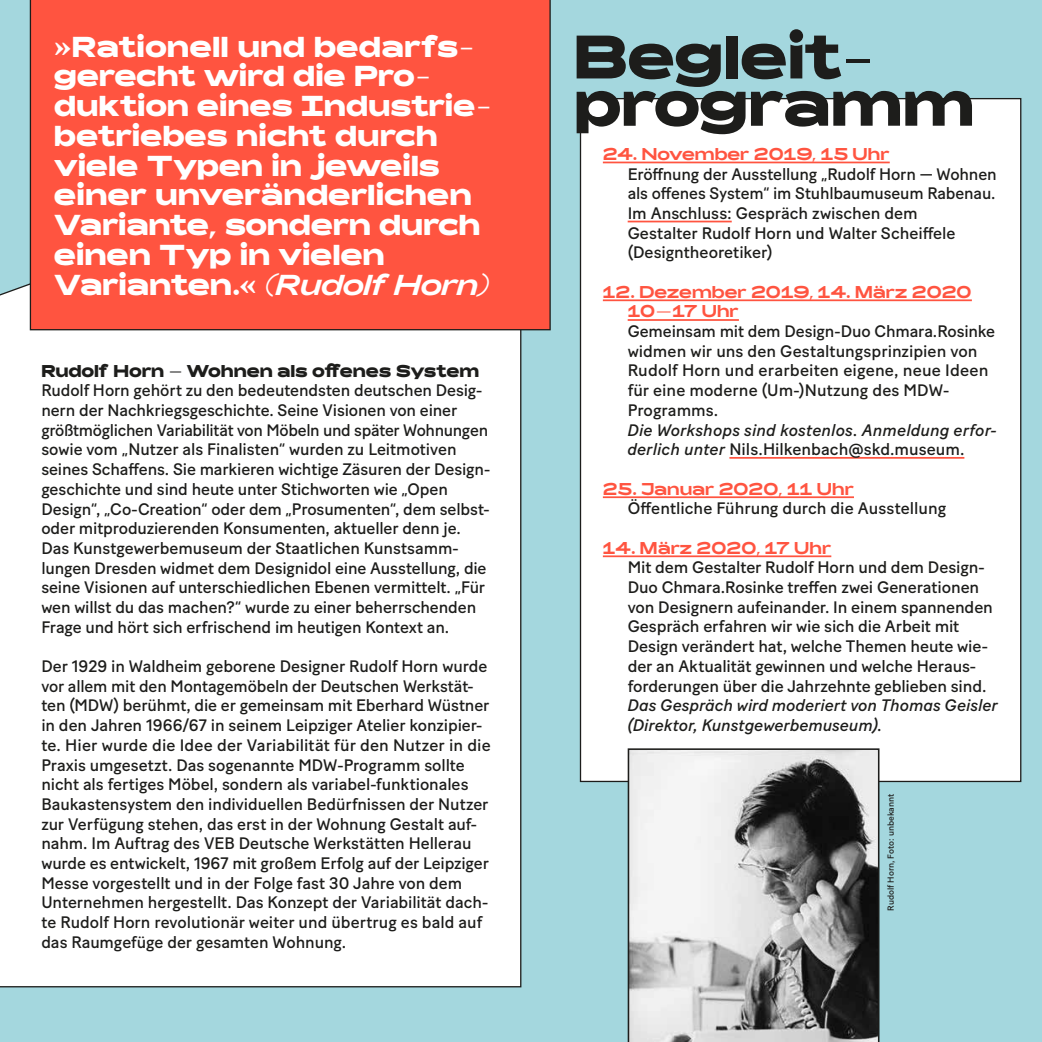
<style>
.page{position:relative;width:1042px;height:1042px;background:#a4d7de}
.page>*{position:absolute;margin:0;border:0;box-sizing:border-box;transform-origin:0 0}
.t1{font:700 59.5px/47.2px "Rois";letter-spacing:-.02em;color:#1d1d1b}
.t2{font:700 28px/29.8px "Rois";letter-spacing:-.02em;color:#fff}
.t3{font:16.62px/19.6px "Baton Turbo";letter-spacing:-.005em;color:#1d1d1b}
.t4{font:italic 16.62px/19.6px "Baton Turbo";letter-spacing:-.005em;color:#1d1d1b}
.t5{font:500 16.62px/19.6px "Rois";letter-spacing:-.01em;color:#ff5440}
.t6{font:700 16.62px "Rois";letter-spacing:-.02em;color:#1d1d1b}
.t7{font:8.75px "Baton Turbo";color:#1d1d1b}
.s1{font-weight:500;font-style:italic}
.s2{font-style:normal}
</style>
<div class="page">
<div style="left:580px;top:99px;width:441px;height:682px;background:#fff"></div>
<div style="left:0;top:105px;width:522px;height:883px;background:#fff"></div>
<div style="left:30px;top:0;width:521px;height:330px;background:#ff5440"></div>
<svg style="left:628px;top:748px;width:251px;height:294px"></svg>
<hr style="left:603px;top:162px;width:287px;height:1px;background:#ff5440">
<hr style="left:628px;top:221px;width:104px;height:1px;background:#ff5440">
<hr style="left:603px;top:299px;width:369px;height:2px;background:#ff5440">
<hr style="left:628px;top:319px;width:111px;height:2px;background:#ff5440">
<hr style="left:729px;top:457px;width:235px;height:2px;background:#ff5440">
<hr style="left:603px;top:496px;width:251px;height:2px;background:#ff5440">
<hr style="left:603px;top:555px;width:228px;height:2px;background:#ff5440">
<h2 class="t2" style="left:54px;top:32px;width:437px">»Rationell und bedarfs&shy;gerecht wird die Pro&shy;duktion eines Industrie&shy;betriebes nicht durch viele Typen in jeweils einer unveränderlichen<br>Variante, sondern durch einen Typ in vielen<br>Varianten.« <span class="s1">(Rudolf Horn)</span></h2>
<p class="t6" style="left:41px;top:361px;width:439px">Rudolf Horn – Wohnen als offenes System</p>
<p class="t3" style="left:41px;top:379px;width:450px">Rudolf Horn gehört zu den bedeutendsten deutschen Desig&shy;nern der Nachkriegsgeschichte. Seine Visionen von einer größtmöglichen Variabilität von Möbeln und später Wohnungen sowie vom „Nutzer als Finalisten“ wurden zu Leitmotiven seines Schaffens. Sie markieren wichtige Zäsuren der Design&shy;geschichte und sind heute unter Stichworten wie „Open Design“, „Co-Creation“ oder dem „Prosumenten“, dem selbst&shy;oder mitproduzierenden Konsumenten, aktueller denn je.<br>Das Kunstgewerbemuseum der Staatlichen Kunstsamm&shy;lungen Dresden widmet dem Designidol eine Ausstellung, die seine Visionen auf unterschiedlichen Ebenen vermittelt. „Für wen willst du das machen?“ wurde zu einer beherrschenden Frage und hört sich erfrischend im heutigen Kontext an.</p>
<p class="t3" style="left:41px;top:655px;width:451px">Der 1929 in Waldheim geborene Designer Rudolf Horn wurde vor allem mit den Montagemöbeln der Deutschen Werkstät&shy;ten (MDW) berühmt, die er gemeinsam mit Eberhard Wüstner in den Jahren 1966/67 in seinem Leipziger Atelier konzipier&shy;te. Hier wurde die Idee der Variabilität für den Nutzer in die Praxis umgesetzt. Das sogenannte MDW-Programm sollte nicht als fertiges Möbel, sondern als variabel-funktionales Baukastensystem den individuellen Bedürfnissen der Nutzer zur Verfügung stehen, das erst in der Wohnung Gestalt auf&shy;nahm. Im Auftrag des VEB Deutsche Werkstätten Hellerau wurde es entwickelt, 1967 mit großem Erfolg auf der Leipziger Messe vorgestellt und in der Folge fast 30 Jahre von dem Unternehmen hergestellt. Das Konzept der Variabilität dach&shy;te Rudolf Horn revolutionär weiter und übertrug es bald auf das Raumgefüge der gesamten Wohnung.</p>
<h1 class="t1" style="left:574px;top:35px;width:403px">Begleit&shy;programm</h1>
<p class="t5" style="left:603px;top:144px;width:288px">24. November 2019, 15 Uhr</p>
<p class="t3" style="left:628px;top:162px;width:371px">Eröffnung der Ausstellung „Rudolf Horn — -Wohnen als offenes System“ im Stuhlbaumuseum Rabenau.<br>Im Anschluss: Gespräch zwischen dem<br>Gestalter -Rudolf Horn und Walter Scheiffele (Designtheoretiker)</p>
<p class="t5" style="left:628px;top:282px;width:346px;text-indent:-25px">12. Dezember 2019, 14. März 2020<br>10—17 Uhr</p>
<p class="t3" style="left:628px;top:320px;width:369px">Gemeinsam mit dem Design-Duo Chmara.Rosinke widmen wir uns den Gestaltungsprinzipien von Rudolf Horn und erarbeiten eigene, neue Ideen für eine moderne (Um-)Nutzung des MDW-Programms.</p>
<p class="t4" style="left:628px;top:418px;width:371px">Die Workshops sind kostenlos. Anmeldung erfor&shy;derlich unter <span class="s2">Nils.Hilkenbach@skd.museum.</span></p>
<p class="t5" style="left:603px;top:479px;width:253px">25. Januar 2020, 11 Uhr</p>
<p class="t3" style="left:628px;top:497px;width:320px">Öffentliche Führung durch die Ausstellung</p>
<p class="t5" style="left:603px;top:538px;width:230px">14. März 2020, 17 Uhr</p>
<p class="t3" style="left:628px;top:556px;width:367px">Mit dem Gestalter Rudolf Horn und dem Design-Duo Chmara.Rosinke treffen zwei Generationen von Designern aufeinander. In einem spannenden Gespräch erfahren wir wie sich die Arbeit mit Design verändert hat, welche Themen heute wie&shy;der an Aktualität gewinnen und welche Heraus&shy;forderungen über die Jahrzehnte geblieben sind.</p>
<p class="t4" style="left:628px;top:694px;width:372px">Das Gespräch wird moderiert von Thomas Geisler (Direktor, Kunstgewerbemuseum).</p>
<p class="t7" style="left:884px;top:911px;width:119px;rotate:-90deg">Rudolf Horn, Foto: unbekannt</p>
</div>
